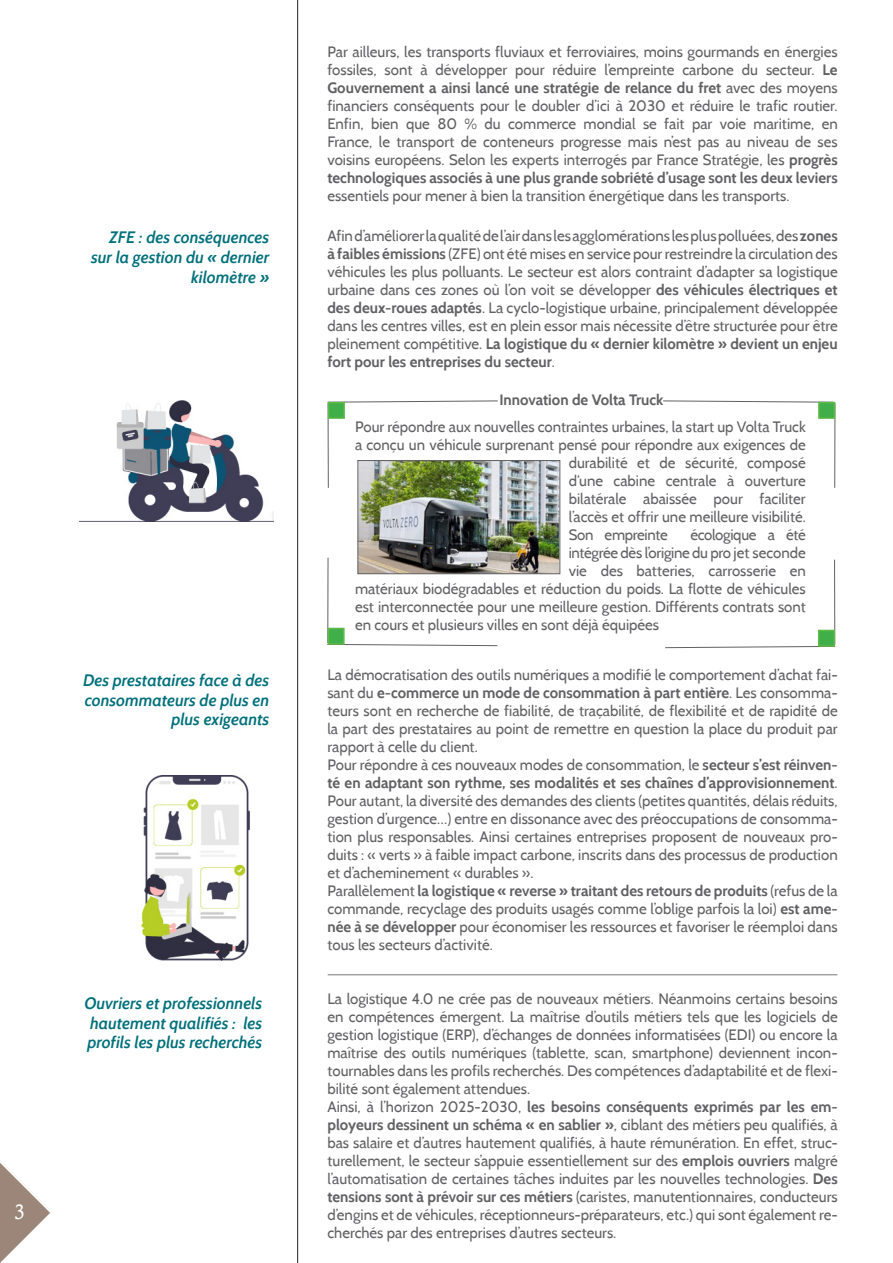
<style>
.page{position:relative;width:893px;height:1263px;background:#fff}
.page>*{position:absolute;margin:0;border:0;box-sizing:border-box;transform-origin:0 0}
.t1{font:21px "Calisto";color:#fff}
.t2{font:italic 600 16.5px/19.8px "Cabin";color:#00707a;text-align:right}
.t3{font:15px/18px "Cabin";color:#616164;text-align:justify}
.t4{font:15px "Cabin";letter-spacing:-.02em;color:#616164}
.t5{font:700 15px "Cabin";color:#616164}
.s1{font-weight:700}
</style>
<div class="page">
<hr style="left:297px;top:0;width:1px;height:1263px;background:#231f20">
<svg style="left:0;top:1163px;width:50px;height:100px"></svg>
<img style="left:360px;top:462px;width:198px;height:110px">
<div style="left:358px;top:460px;width:202px;height:114px;border:1px solid #616164"></div>
<img style="left:79px;top:400px;width:195px;height:121px">
<img style="left:141px;top:775px;width:108px;height:186px">
<hr style="left:328px;top:974px;width:509px;height:1px;background:#737674">
<hr style="left:328px;top:403px;width:1px;height:85px;background:#616164">
<svg style="left:327px;top:400px;width:171px;height:3px"></svg>
<div style="left:328px;top:402px;width:17px;height:17px;background:#40ae49;border:2px solid #5dbb46"></div>
<hr style="left:834px;top:403px;width:1px;height:85px;background:#616164">
<svg style="left:663px;top:400px;width:171px;height:3px"></svg>
<div style="left:818px;top:402px;width:17px;height:17px;background:#40ae49;border:2px solid #5dbb46"></div>
<hr style="left:327px;top:558px;width:1px;height:85px;background:#616164">
<svg style="left:327px;top:644px;width:171px;height:2px"></svg>
<div style="left:328px;top:628px;width:17px;height:17px;background:#40ae49;border:2px solid #5dbb46"></div>
<hr style="left:834px;top:560px;width:1px;height:85px;background:#616164">
<svg style="left:665px;top:646px;width:171px;height:2px"></svg>
<div style="left:818px;top:630px;width:17px;height:17px;background:#40ae49;border:2px solid #5dbb46"></div>
<h1 class="t1" style="left:14px;top:1200px;width:12px">3</h1>
<p class="t2" style="left:91px;top:228px;width:180px">ZFE : des conséquences sur la gestion du « dernier kilomètre »</p>
<p class="t2" style="left:83px;top:670px;width:188px">Des prestataires face à des consommateurs de plus en plus exigeants</p>
<p class="t2" style="left:84px;top:993px;width:179px;text-align:justify">Ouvriers et professionnels hautement qualifiés : les profils les plus recherchés</p>
<p class="t3" style="left:327px;top:43px;width:512px">Par ailleurs, les transports fluviaux et ferroviaires, moins gourmands en énergies fossiles, sont à développer pour réduire l’empreinte carbone du secteur. <span class="s1">Le Gouvernement a ainsi lancé une stratégie de relance du fret</span> avec des moyens financiers conséquents pour le doubler d’ici à 2030 et réduire le trafic routier.<br>Enfin, bien que 80 % du commerce mondial se fait par voie maritime, en France, le transport de conteneurs progresse mais n’est pas au niveau de ses voisins européens. Selon les experts interrogés par France Stratégie, les <span class="s1">progrès technologiques associés à une plus grande sobriété d’usage sont les deux leviers </span>essentiels pour mener à bien la transition énergétique dans les transports.</p>
<p class="t3" style="left:327px;top:227px;width:512px">Afin d’améliorer la qualité de l’air dans les agglomérations les plus polluées, des <span class="s1">zones à faibles émissions</span> (ZFE) ont été mises en service pour restreindre la circulation des véhicules les plus polluants. Le secteur est alors contraint d’adapter sa logistique urbaine dans ces zones où l’on voit se développer <span class="s1">des véhicules électriques et des deux-roues adaptés</span>. La cyclo-logistique urbaine, principalement développée dans les centres villes, est en plein essor mais nécessite d’être structurée pour être pleinement compétitive. <span class="s1">La logistique du « dernier kilomètre » devient un enjeu fort pour les entreprises du secteur</span>.</p>
<p class="t5" style="left:499px;top:390px;width:166px">Innovation de Volta Truck</p>
<p class="t3" style="left:355px;top:418px;width:452px">Pour répondre aux nouvelles contraintes urbaines, la start up Volta Truck</p>
<p class="t3" style="left:355px;top:436px;width:452px">a conçu un véhicule surprenant pensé pour répondre aux exigences de</p>
<p class="t3" style="left:569px;top:454px;width:239px">durabilité et de sécurité, composé</p>
<p class="t3" style="left:569px;top:472px;width:239px">d‘une cabine centrale à ouverture</p>
<p class="t3" style="left:569px;top:490px;width:239px">bilatérale abaissée pour faciliter</p>
<p class="t3" style="left:569px;top:508px;width:239px">l’accès et offrir une meilleure visibilité.</p>
<p class="t4" style="left:569px;top:526px;width:101px">Son empreinte</p>
<p class="t4" style="left:690px;top:526px;width:117px">écologique a été</p>
<p class="t4" style="left:569px;top:544px;width:239px">intégrée dès l’origine du pro jet seconde</p>
<p class="t3" style="left:569px;top:562px;width:239px">vie des batteries, carrosserie en</p>
<p class="t3" style="left:355px;top:580px;width:452px">matériaux biodégradables et réduction du poids. La flotte de véhicules</p>
<p class="t3" style="left:355px;top:598px;width:452px">est interconnectée pour une meilleure gestion. Différents contrats sont</p>
<p class="t3" style="left:355px;top:616px;width:306px">en cours et plusieurs villes en sont déjà équipées</p>
<p class="t3" style="left:327px;top:665px;width:512px">La démocratisation des outils numériques a modifié le comportement d’achat fai&shy;sant du <span class="s1">e-commerce un mode de consommation à part entière</span>. Les consomma&shy;teurs sont en recherche de fiabilité, de traçabilité, de flexibilité et de rapidité de la part des prestataires au point de remettre en question la place du produit par rapport à celle du client.</p>
<p class="t3" style="left:327px;top:755px;width:512px">Pour répondre à ces nouveaux modes de consommation, le <span class="s1">secteur s’est réinven&shy;té en adaptant son rythme, ses modalités et ses chaînes d’approvisionnement</span>.<br>Pour autant, la diversité des demandes des clients (petites quantités, délais réduits, gestion d’urgence…) entre en dissonance avec des préoccupations de consomma&shy;tion plus responsables. Ainsi certaines entreprises proposent de nouveaux pro&shy;duits : « verts » à faible impact carbone, inscrits dans des processus de production et d’acheminement « durables ».</p>
<p class="t3" style="left:327px;top:881px;width:512px">Parallèlement <span class="s1">la logistique « reverse » traitant des retours de produits</span> (refus de la commande, recyclage des produits usagés comme l’oblige parfois la loi) <span class="s1">est ame&shy;née à se développer</span> pour économiser les ressources et favoriser le réemploi dans tous les secteurs d’activité.</p>
<p class="t3" style="left:327px;top:989px;width:512px">La logistique 4.0 ne crée pas de nouveaux métiers. Néanmoins certains besoins en compétences émergent. La maîtrise d’outils métiers tels que les logiciels de gestion logistique (ERP), d’échanges de données informatisées (EDI) ou encore la maîtrise des outils numériques (tablette, scan, smartphone) deviennent incon&shy;tournables dans les profils recherchés. Des compétences d’adaptabilité et de flexi&shy;bilité sont également attendues.</p>
<p class="t3" style="left:327px;top:1097px;width:512px">Ainsi, à l’horizon 2025-2030, <span class="s1">les besoins conséquents exprimés par les em&shy;ployeurs dessinent un schéma « en sablier »</span>, ciblant des métiers peu qualifiés, à bas salaire et d’autres hautement qualifiés, à haute rémunération. En effet, struc&shy;turellement, le secteur s’appuie essentiellement sur des <span class="s1">emplois ouvriers</span> malgré l’automatisation de certaines tâches induites par les nouvelles technologies. <span class="s1">Des tensions sont à prévoir sur ces métiers</span> (caristes, manutentionnaires, conducteurs d’engins et de véhicules, réceptionneurs-préparateurs, etc.) qui sont également re&shy;cherchés par des entreprises d’autres secteurs.</p>
</div>
